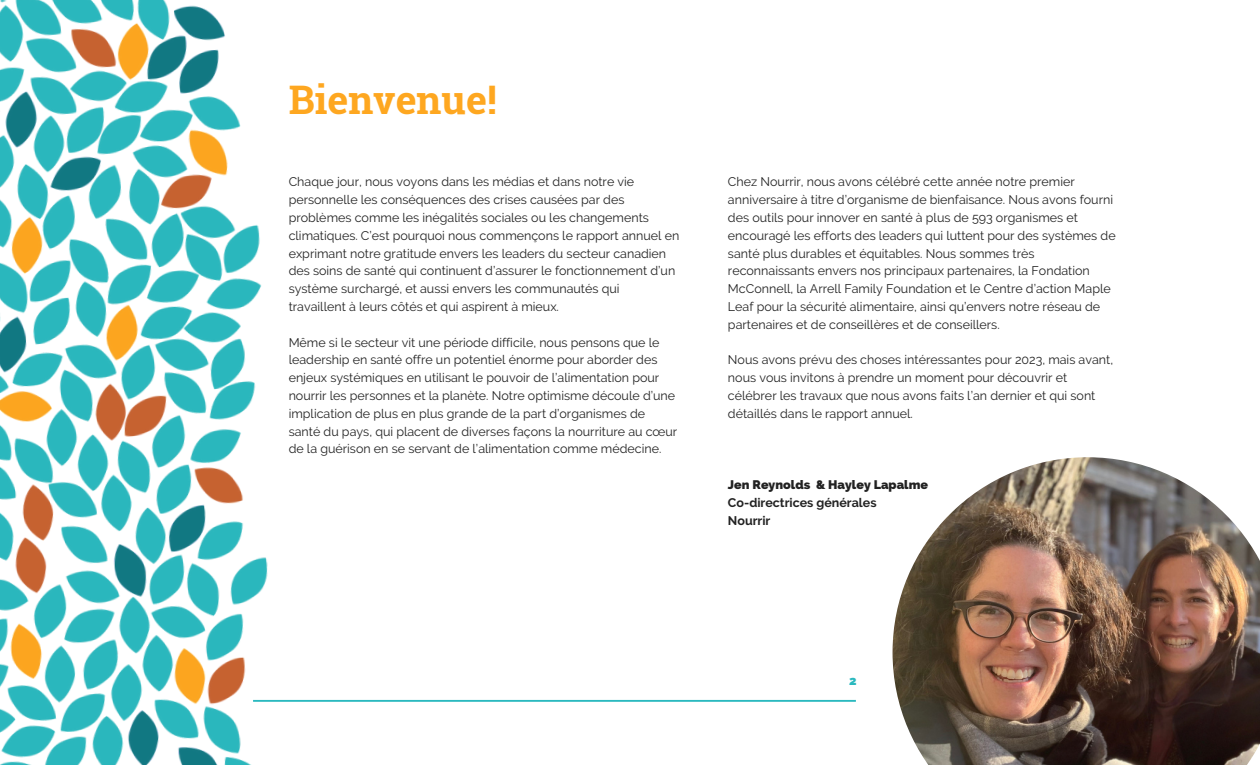
<style>
.page{position:relative;width:1260px;height:765px;background:#fff}
.page>*{position:absolute;margin:0;border:0;box-sizing:border-box;transform-origin:0 0}
.t1{font:700 39.38px "Roboto Slab";color:#fea720}
.t2{font:12.5px/17.8px "Raleway";color:#222}
.t3{font:700 12.5px/17.8px "Raleway";color:#222}
.t4{font:800 12.5px "Raleway";color:#222}
.t5{font:800 12.5px "Raleway";color:#2bb9bf}
</style>
<div class="page">
<img style="left:893px;top:457px;width:367px;height:308px">
<hr style="left:253px;top:700px;width:603px;height:2px;background:#2bb9bf">
<img style="left:0;top:0;width:300px;height:765px">
<h1 class="t1" style="left:289px;top:73px;width:210px">Bienvenue!</h1>
<p class="t2" style="left:289px;top:173px;width:392px">Chaque jour, nous voyons dans les médias et dans notre vie personnelle les conséquences des crises causées par des problèmes comme les inégalités sociales ou les changements climatiques. C’est pourquoi nous commençons le rapport annuel en exprimant notre gratitude envers les leaders du secteur canadien des soins de santé qui continuent d’assurer le fonctionnement d’un système surchargé, et aussi envers les communautés qui travaillent à leurs côtés et qui aspirent à mieux.</p>
<p class="t2" style="left:289px;top:333px;width:390px">Même si le secteur vit une période difficile, nous pensons que le leadership en santé offre un potentiel énorme pour aborder des enjeux systémiques en utilisant le pouvoir de l’alimentation pour nourrir les personnes et la planète. Notre optimisme découle d’une implication de plus en plus grande de la part d’organismes de santé du pays, qui placent de diverses façons la nourriture au cœur de la guérison en se servant de l’alimentation comme médecine.</p>
<p class="t2" style="left:728px;top:173px;width:389px">Chez Nourrir, nous avons célébré cette année notre premier anniversaire à titre d’organisme de bienfaisance. Nous avons fourni des outils pour innover en santé à plus de 593 organismes et encouragé les efforts des leaders qui luttent pour des systèmes de santé plus durables et équitables. Nous sommes très reconnaissants envers nos principaux partenaires, la Fondation McConnell, la Arrell Family Foundation et le Centre d’action Maple Leaf pour la sécurité alimentaire, ainsi qu’envers notre réseau de partenaires et de conseillères et de conseillers.</p>
<p class="t2" style="left:728px;top:351px;width:387px">Nous avons prévu des choses intéressantes pour 2023, mais avant, nous vous invitons à prendre un moment pour découvrir et célébrer les travaux que nous avons faits l’an dernier et qui sont détaillés dans le rapport annuel.</p>
<p class="t4" style="left:728px;top:477px;width:202px">Jen Reynolds &amp; Hayley Lapalme</p>
<p class="t3" style="left:728px;top:494px;width:150px">Co-directrices générales<br>Nourrir</p>
<p class="t5" style="left:849px;top:673px;width:9px">2</p>
</div>
